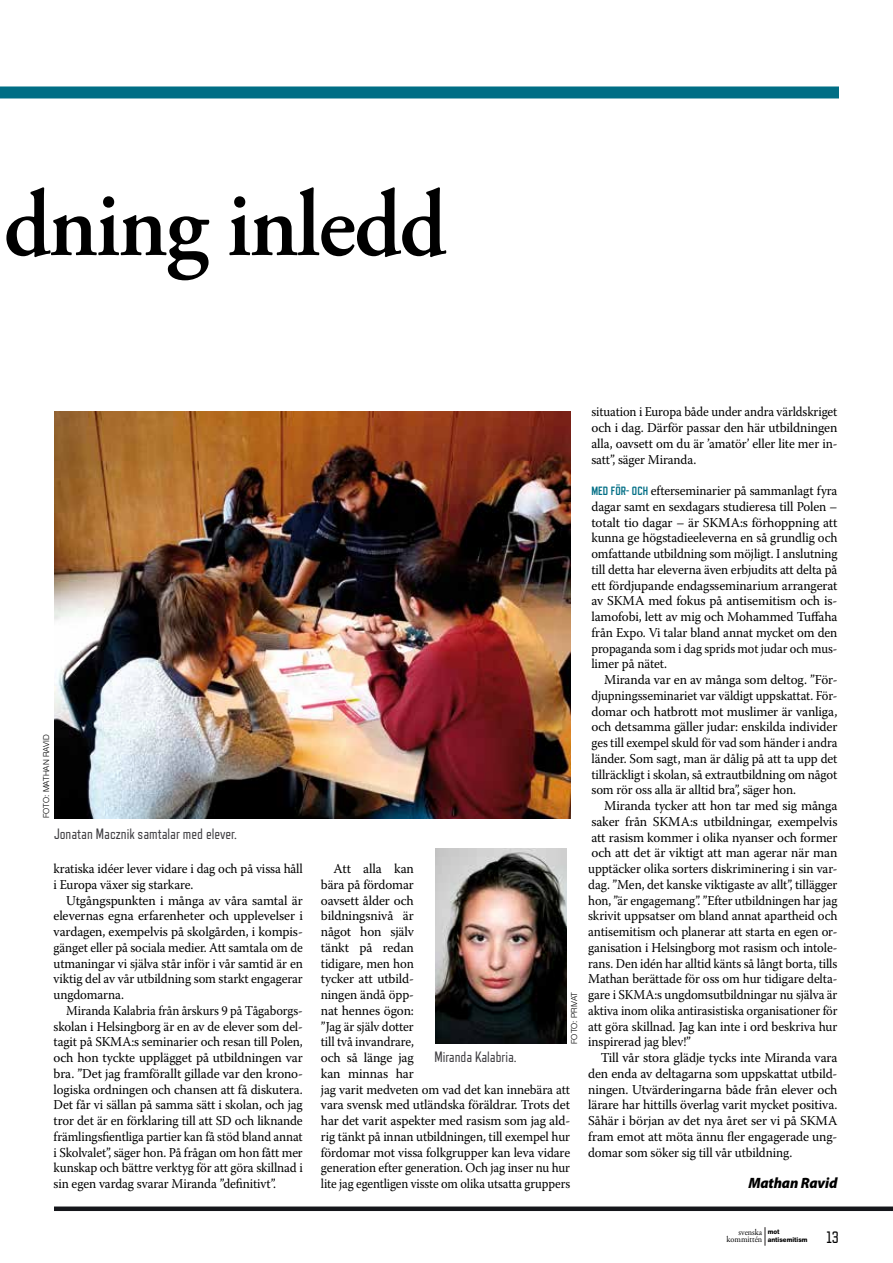
<style>
.page{position:relative;width:893px;height:1263px;background:#fff}
.page>*{position:absolute;margin:0;border:0;box-sizing:border-box;transform-origin:0 0}
.t1{font:600 94.5px "Adobe Garamond Pro";letter-spacing:-.02em;color:#000}
.t2{font:16.5px "Refrigerator Deluxe";color:#000}
.t3{font:15px "Refrigerator Deluxe";color:#403f43}
.t4{font:italic 900 15px "Myriad Pro";letter-spacing:-.01em;color:#000}
.t5{font:13.5px/15.8px "Warnock Pro";letter-spacing:-.01em;color:#000;text-align:justify}
.t6{font:13.5px/15.8px "Warnock Pro";letter-spacing:-.01em;color:#000;scale:.95 1}
.t7{font:13.5px/15.8px "Warnock Pro";letter-spacing:-.01em;color:#000;text-align:justify;scale:.93 1}
.t8{font:13.5px/15.8px "Warnock Pro";letter-spacing:-.01em;color:#000;text-align:justify;scale:.94 1}
.t9{font:8.7px/7.6px "Adobe Garamond Pro";color:#000;text-align:right;scale:.94 1}
.t10{font:300 8.25px "Helvetica Neue LT Std";color:#000}
.t11{font:800 6.6px/7.6px "Helvetica Neue LT Std";color:#000;scale:.94 1}
.s1{font-family:"Refrigerator Deluxe";font-weight:700;font-size:12px;color:#006e85}
</style>
<div class="page">
<div style="left:54px;top:1206px;width:839px;height:5px;background:#15161b"></div>
<svg style="left:764px;top:1227px;width:1px;height:19px"></svg>
<img style="left:54px;top:411px;width:516px;height:407px">
<div style="left:0;top:86px;width:839px;height:12px;background:#006e85"></div>
<img style="left:435px;top:848px;width:132px;height:196px">
<h1 class="t1" style="left:4px;top:171px;width:444px">dning inledd</h1>
<p class="t10" style="left:41px;top:818px;width:85px;rotate:-90deg">FOTO: MATHAN RAVID</p>
<p class="t3" style="left:54px;top:824px;width:184px">Jonatan Macznik samtalar med elever.</p>
<p class="t6" style="left:54px;top:860px;width:264px">kratiska idéer lever vidare i dag och på vissa håll i Europa växer sig starkare.</p>
<p class="t5" style="left:54px;top:892px;width:251px;text-indent:13px">Utgångspunkten i många av våra samtal är elevernas egna erfarenheter och upplevelser i vardagen, exempelvis på skolgården, i kompis&shy;gänget eller på sociala medier. Att samtala om de utmaningar vi själva står inför i vår samtid är en viktig del av vår utbildning som starkt engagerar ungdomarna.</p>
<p class="t7" style="left:54px;top:1002px;width:270px;text-indent:13px">Miranda Kalabria från årskurs 9 på Tågaborgs&shy;skolan i Helsingborg är en av de elever som del&shy;tagit på SKMA:s seminarier och resan till Polen, och hon tyckte upplägget på utbildningen var bra. ”Det jag framförallt gillade var den krono&shy;logiska ordningen och chansen att få diskutera.<br>Det får vi sällan på samma sätt i skolan, och jag tror det är en förklaring till att SD och liknande främlingsfientliga partier kan få stöd bland annat i Skolvalet”, säger hon. På frågan om hon fått mer kunskap och bättre verktyg för att göra skillnad i sin egen vardag svarar Miranda ”definitivt”.</p>
<p class="t5" style="left:321px;top:860px;width:251px;text-align:left;text-indent:13px">Att alla kan<br>bära på fördomar<br>oavsett ålder och<br>bildningsnivå är<br>något hon själv<br>tänkt på redan<br>tidigare, men hon<br>tycker att utbild-<br>ningen ändå öpp-<br>nat hennes ögon:<br>”Jag är själv dotter<br>till två invandrare,<br>och så länge jag<br>kan minnas har<br>jag varit medveten om vad det kan innebära att vara svensk med utländska föräldrar. Trots det har det varit aspekter med rasism som jag ald&shy;rig tänkt på innan utbildningen, till exempel hur fördomar mot vissa folkgrupper kan leva vidare generation efter generation. Och jag inser nu hur lite jag egentligen visste om olika utsatta gruppers</p>
<p class="t10" style="left:569px;top:1044px;width:54px;rotate:-90deg">FOTO: PRIVAT</p>
<p class="t3" style="left:435px;top:1048px;width:84px">Miranda Kalabria.</p>
<p class="t8" style="left:591px;top:404px;width:263px">situation i Europa både under andra världskriget och i dag. Därför passar den här utbildningen alla, oavsett om du är ’amatör’ eller lite mer in&shy;satt”, säger Miranda.</p>
<p class="t6" style="left:591px;top:482px;width:260px;text-align:justify"><span class="s1">MED FÖR- OCH</span> efterseminarier på sammanlagt fyra dagar samt en sexdagars studieresa till Polen – totalt tio dagar – är SKMA:s förhoppning att kunna ge högstadieeleverna en så grundlig och omfattande utbildning som möjligt. I anslutning till detta har eleverna även erbjudits att delta på ett fördjupande endagsseminarium arrangerat av SKMA med fokus på antisemitism och is&shy;lamofobi, lett av mig och Mohammed Tuffaha från Expo. Vi talar bland annat mycket om den propaganda som i dag sprids mot judar och mus&shy;limer på nätet.</p>
<p class="t5" style="left:591px;top:671px;width:248px;text-indent:13px">Miranda var en av många som deltog. ”För&shy;djupningsseminariet var väldigt uppskattat. För&shy;domar och hatbrott mot muslimer är vanliga, och detsamma gäller judar: enskilda individer ges till exempel skuld för vad som händer i andra länder. Som sagt, man är dålig på att ta upp det tillräckligt i skolan, så extrautbildning om något som rör oss alla är alltid bra”, säger hon.</p>
<p class="t5" style="left:588px;top:797px;width:251px;text-indent:16px">Miranda tycker att hon tar med sig många saker från SKMA:s utbildningar, exempelvis att rasism kommer i olika nyanser och former och att det är viktigt att man agerar när man upptäcker olika sorters diskriminering i sin var&shy;dag. ”Men, det kanske viktigaste av allt”, tillägger hon, ”är engagemang”. ”Efter utbildningen har jag skrivit uppsatser om bland annat apartheid och antisemitism och planerar att starta en egen or&shy;ganisation i Helsingborg mot rasism och intole&shy;rans. Den idén har alltid känts så långt borta, tills Mathan berättade för oss om hur tidigare delta&shy;gare i SKMA:s ungdomsutbildningar nu själva är aktiva inom olika antirasistiska organisationer för att göra skillnad. Jag kan inte i ord beskriva hur inspirerad jag blev!”</p>
<p class="t5" style="left:588px;top:1049px;width:251px;text-indent:13px">Till vår stora glädje tycks inte Miranda vara den enda av deltagarna som uppskattat utbild&shy;ningen. Utvärderingarna både från elever och lärare har hittills överlag varit mycket positiva.<br>Såhär i början av det nya året ser vi på SKMA fram emot att möta ännu fler engagerade ung&shy;domar som söker sig till vår utbildning.</p>
<p class="t4" style="left:748px;top:1175px;width:91px">Mathan Ravid</p>
<p class="t9" style="left:727px;top:1228px;width:39px">svenska kommittén</p>
<p class="t11" style="left:768px;top:1228px;width:44px">mot antisemitism</p>
<p class="t2" style="left:827px;top:1228px;width:14px">13</p>
</div>
